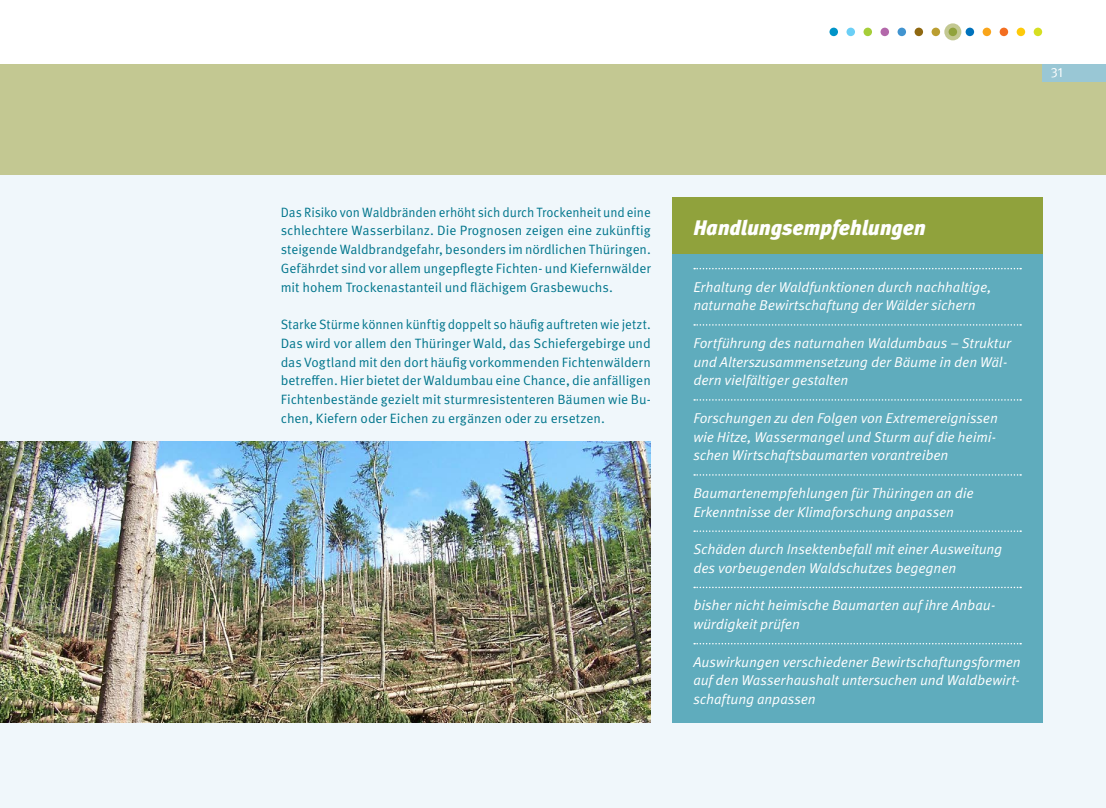
<style>
.page{position:relative;width:1106px;height:808px;background:#fff}
.page>*{position:absolute;margin:0;border:0;box-sizing:border-box;transform-origin:0 0}
.t1{font:italic 900 21px "Meta Pro";letter-spacing:-.015em;color:#fff}
.t2{font:italic 14.25px/18.8px "Meta Pro";letter-spacing:-.01em;color:#fff}
.t3{font:13.5px/18.8px "Meta Pro";color:#00758c;text-align:justify;scale:.96 1}
.t4{font:13.5px "Meta Pro";color:#fff}
</style>
<div class="page">
<div style="left:0;top:174px;width:1106px;height:634px;background:#f0f7fb"></div>
<div style="left:0;top:64px;width:1106px;height:110px;background:#c3c892"></div>
<div style="left:846px;top:28px;width:9px;height:8px;background:#6bcff6;border-radius:50%"></div>
<div style="left:829px;top:28px;width:9px;height:8px;background:#0094c8;border-radius:50%"></div>
<div style="left:863px;top:28px;width:9px;height:8px;background:#a6ce39;border-radius:50%"></div>
<div style="left:880px;top:28px;width:9px;height:8px;background:#b368aa;border-radius:50%"></div>
<div style="left:897px;top:28px;width:9px;height:8px;background:#4194d0;border-radius:50%"></div>
<div style="left:914px;top:28px;width:9px;height:8px;background:#8f6811;border-radius:50%"></div>
<div style="left:931px;top:28px;width:9px;height:8px;background:#bb9e31;border-radius:50%"></div>
<div style="left:965px;top:28px;width:9px;height:8px;background:#0072bc;border-radius:50%"></div>
<div style="left:982px;top:28px;width:9px;height:8px;background:#f9a51b;border-radius:50%"></div>
<div style="left:999px;top:28px;width:9px;height:8px;background:#f36e21;border-radius:50%"></div>
<div style="left:1016px;top:28px;width:9px;height:8px;background:#feca0a;border-radius:50%"></div>
<div style="left:1033px;top:28px;width:9px;height:8px;background:#d6df21;border-radius:50%"></div>
<div style="left:1042px;top:64px;width:64px;height:18px;background:#99c7d5"></div>
<img style="left:0;top:441px;width:651px;height:282px">
<div style="left:672px;top:198px;width:370px;height:56px;background:#90a23c"></div>
<div style="left:672px;top:254px;width:370px;height:469px;background:#5facbd"></div>
<div style="left:944px;top:23px;width:17px;height:17px;background:#c3c892;border-radius:50%"></div>
<div style="left:948px;top:28px;width:9px;height:8px;background:#90a23c;border-radius:50%"></div>
<svg style="left:694px;top:268px;width:327px;height:1px"></svg>
<svg style="left:694px;top:324px;width:327px;height:2px"></svg>
<svg style="left:694px;top:399px;width:327px;height:2px"></svg>
<svg style="left:694px;top:474px;width:327px;height:2px"></svg>
<svg style="left:694px;top:587px;width:327px;height:1px"></svg>
<svg style="left:694px;top:643px;width:327px;height:1px"></svg>
<svg style="left:694px;top:530px;width:327px;height:2px"></svg>
<p class="t4" style="left:1050px;top:64px;width:14px">31</p>
<p class="t3" style="left:281px;top:203px;width:387px">Das Risiko von Waldbränden erhöht sich durch Trockenheit und eine schlechtere Wasserbilanz. Die Prognosen zeigen eine zukünftig steigende Waldbrandgefahr, besonders im nördlichen Thüringen.<br>Gefährdet sind vor allem ungepflegte Fichten- und Kiefernwälder mit hohem Trockenastanteil und flächigem Grasbewuchs.</p>
<p class="t3" style="left:281px;top:315px;width:387px">Starke Stürme können künftig doppelt so häufig auftreten wie jetzt.<br>Das wird vor allem den Thüringer Wald, das Schiefergebirge und das Vogtland mit den dort häufig vorkommenden Fichtenwäldern betreffen. Hier bietet der Waldumbau eine Chance, die anfälligen Fichtenbestände gezielt mit sturmresistenteren Bäumen wie Bu&shy;chen, Kiefern oder Eichen zu ergänzen oder zu ersetzen.</p>
<h3 class="t1" style="left:693px;top:214px;width:234px">Handlungsempfehlungen</h3>
<p class="t2" style="left:693px;top:278px;width:300px">Erhaltung der Waldfunktionen durch nachhaltige, naturnahe Bewirtschaftung der Wälder sichern</p>
<p class="t2" style="left:693px;top:334px;width:319px">Fortführung des naturnahen Waldumbaus – Struktur und Alterszusammensetzung der Bäume in den Wäl&shy;dern vielfältiger gestalten</p>
<p class="t2" style="left:693px;top:409px;width:306px;text-align:justify">Forschungen zu den Folgen von Extremereignissen wie Hitze, Wassermangel und Sturm auf die heimi&shy;schen Wirtschaftsbaumarten vorantreiben</p>
<p class="t2" style="left:693px;top:484px;width:282px">Baumartenempfehlungen für Thüringen an die<br>Erkenntnisse der Klimaforschung anpassen</p>
<p class="t2" style="left:693px;top:540px;width:310px">Schäden durch Insektenbefall mit einer Ausweitung des vorbeugenden Waldschutzes begegnen</p>
<p class="t2" style="left:693px;top:596px;width:304px">bisher nicht heimische Baumarten auf ihre Anbau&shy;würdigkeit prüfen</p>
<p class="t2" style="left:693px;top:653px;width:329px;text-align:justify">Auswirkungen verschiedener Bewirtschaftungsformen auf den Wasserhaushalt untersuchen und Waldbewirt&shy;schaftung anpassen</p>
</div>
